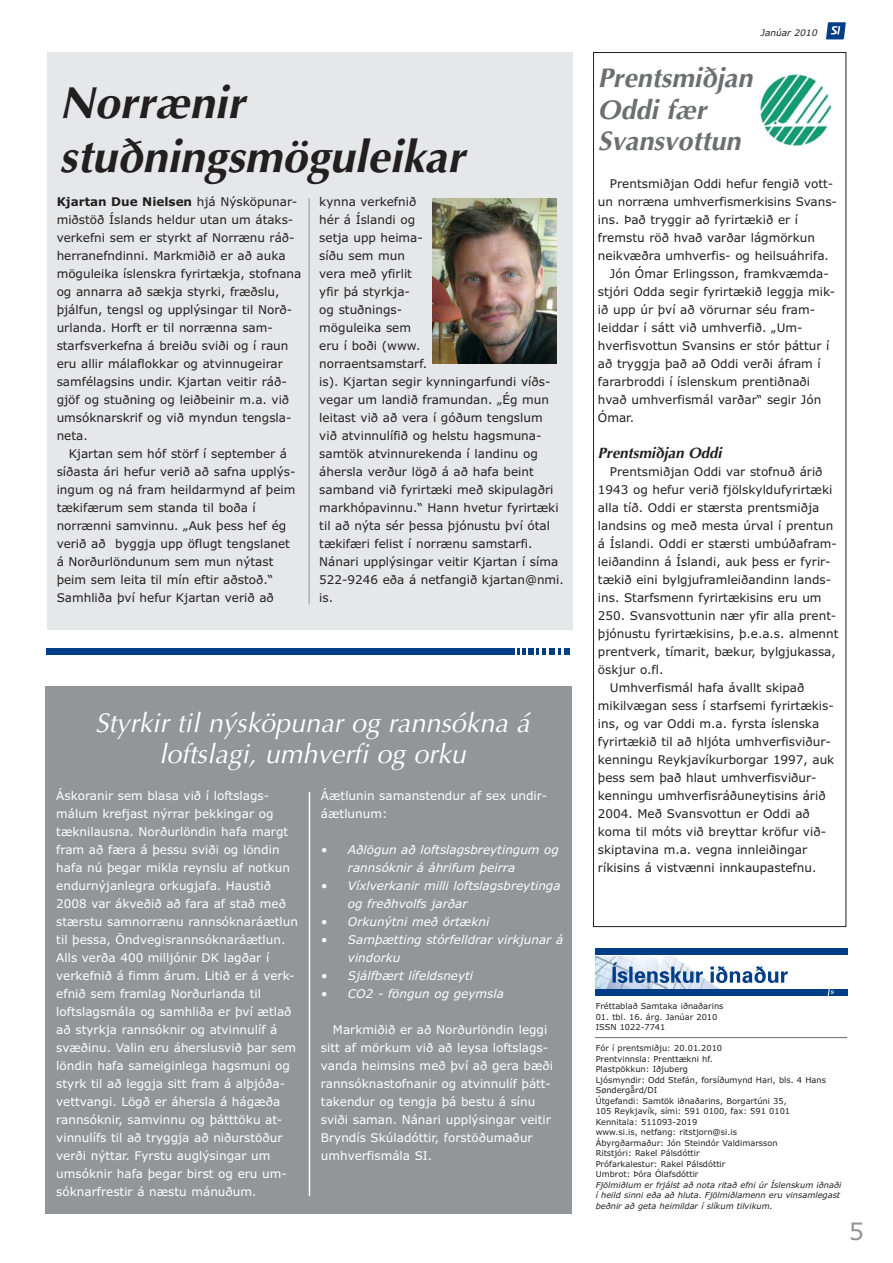
<style>
.page{position:relative;width:893px;height:1263px;background:#fff}
.page>*{position:absolute;margin:0;border:0;box-sizing:border-box;transform-origin:0 0}
.t1{font:italic 700 45px/54px "Optima";color:#231f20}
.t2{font:italic 27px/31.5px "Optima";color:#fff;text-align:center}
.t3{font:italic 700 27px/31.5px "Optima";color:#6d6e70}
.t4{font:24px "Verdana";color:#939598}
.t5{font:italic 700 15px "Optima";color:#231f20}
.t6{font:12px/18px "Verdana";color:#231f20}
.t7{font:12px/18px "Verdana";color:#fff}
.t8{font:italic 12px/18px "Verdana";color:#fff}
.t9{font:italic 9px "Verdana";color:#231f20}
.t10{font:8.25px/10.5px "Verdana";color:#231f20}
.t11{font:italic 8.25px/10.5px "Verdana";color:#231f20}
.s1{font-weight:700}
</style>
<div class="page">
<div style="left:46px;top:686px;width:526px;height:528px;background:#939598"></div>
<div style="left:47px;top:53px;width:525px;height:577px;background:#e6e7e8"></div>
<hr style="left:309px;top:198px;width:1px;height:406px;background:#939598">
<svg style="left:826px;top:22px;width:20px;height:17px"></svg>
<div style="left:46px;top:648px;width:468px;height:7px;background:#023e88"></div>
<svg style="left:558px;top:648px;width:2px;height:7px"></svg>
<div style="left:549px;top:648px;width:6px;height:7px;background:#023e88"></div>
<div style="left:528px;top:648px;width:6px;height:7px;background:#023e88"></div>
<div style="left:564px;top:648px;width:6px;height:7px;background:#023e88"></div>
<svg style="left:537px;top:648px;width:9px;height:7px"></svg>
<svg style="left:517px;top:648px;width:8px;height:7px"></svg>
<img style="left:433px;top:199px;width:123px;height:164px">
<hr style="left:309px;top:792px;width:1px;height:404px;background:#fff">
<img style="left:759px;top:74px;width:72px;height:72px">
<div style="left:593px;top:52px;width:253px;height:875px;border:1px solid #231f20"></div>
<hr style="left:595px;top:1037px;width:252px;height:1px;background:#6d6e70">
<div style="left:595px;top:949px;width:253px;height:6px;background:#023e88"></div>
<img style="left:595px;top:956px;width:125px;height:33px">
<div style="left:595px;top:989px;width:253px;height:6px;background:#023e88"></div>
<svg style="left:828px;top:989px;width:6px;height:6px"></svg>
<svg style="left:612px;top:962px;width:176px;height:21px"></svg>
<h1 class="t1" style="left:60px;top:80px;width:406px">Norrænir stuðningsmöguleikar</h1>
<p class="t6" style="left:57px;top:194px;width:246px"><span class="s1">Kjartan Due Nielsen</span> hjá Nýsköpunar&shy;miðstöð Íslands heldur utan um átaks&shy;verkefni sem er styrkt af Norrænu ráð&shy;herranefndinni. Markmiðið er að auka möguleika íslenskra fyrirtækja, stofnana og annarra að sækja styrki, fræðslu, þjálfun, tengsl og upplýsingar til Norð&shy;urlanda. Horft er til norrænna sam&shy;starfs verkefna á breiðu sviði og í raun eru allir málaflokkar og atvinnu geirar samfélagsins undir. Kjartan veitir ráð&shy;gjöf og stuðn ing og leiðbeinir m.a. við umsóknarskrif og við myndun tengsla&shy;neta.</p>
<p class="t6" style="left:57px;top:446px;width:240px;text-indent:12px">Kjartan sem hóf störf í september á síðasta ári hefur verið að safna upplýs&shy;ing um og ná fram heildarmynd af þeim tækifærum sem standa til boða í norrænni samvinnu. „Auk þess hef ég verið að byggja upp öflugt tengslanet á Norðurlöndunum sem mun nýtast þeim sem leita til mín eftir aðstoð.“ Samhliða því hefur Kjartan verið að</p>
<p class="t6" style="left:319px;top:194px;width:246px">kynna verkefnið<br>hér á Íslandi og<br>setja upp heima-<br>síðu sem mun<br>vera með yfirlit<br>yfir þá styrkja-<br>og stuðnings-<br>mögu leika sem<br>eru í boði (www.<br>norraentsamstarf.<br>is). Kjartan segir kynningarfundi víðs&shy;vegar um landið framund an. „Ég mun leit ast við að vera í góðum tengslum<br>við atvinnu lífið og helstu hagsmuna&shy;samtök atvinnu rekenda í landinu og áhersla verður lögð á að hafa beint samband við fyrirtæki með skipulagðri markhópa vinnu.“ Hann hvetur fyrirtæki til að nýta sér þessa þjón ustu því ótal tæki færi felist í norrænu samstarfi.<br>Nánari upplýsingar veitir Kjartan í síma<br>522-9246 eða á netfangið kjartan@nmi. is.</p>
<h2 class="t2" style="left:95px;top:710px;width:436px">Styrkir til nýsköpunar og rannsókna á loftslagi, umhverfi og orku</h2>
<p class="t7" style="left:56px;top:787px;width:243px">Áskoranir sem blasa við í loftslags&shy;málum krefjast nýrrar þekkingar og tæknilausna. Norðurlöndin hafa margt fram að færa á þessu sviði og löndin hafa nú þegar mikla reynslu af notkun endurnýjanlegra orkugjafa. Haustið 2008 var ákveðið að fara af stað með stærstu samnorrænu rannsóknaráætlun til þessa, Öndvegisrannsóknaráætlun.<br>Alls verða 400 milljónir DK lagðar í verkefnið á fimm árum. Litið er á verk&shy;efnið sem framlag Norðurlanda til loftslags mála og samhliða er því ætlað að styrkja rannsóknir og atvinnulíf á svæð inu. Valin eru áherslusvið þar sem löndin hafa sameiginlega hagsmuni og styrk til að leggja sitt fram á alþjóða&shy;vettvangi. Lögð er áhersla á hágæða rannsóknir, samvinnu og þátttöku at - vinnulífs til að tryggja að niðurstöður verði nýttar. Fyrstu auglýsingar um umsóknir hafa þegar birst og eru um - sóknarfrestir á næstu mánuðum.</p>
<p class="t7" style="left:321px;top:787px;width:228px">Áætlunin samanstendur af sex undir&shy;áætlunum:</p>
<p class="t8" style="left:348px;top:841px;width:213px;text-indent:-27px">• Aðlögun að loftslagsbreytingum og rannsóknir á áhrifum þeirra</p>
<p class="t8" style="left:348px;top:877px;width:214px;text-indent:-27px">• Víxlverkanir milli loftslagsbreytinga og freðhvolfs jarðar</p>
<p class="t8" style="left:321px;top:913px;width:170px">• Orkunýtni með örtækni</p>
<p class="t8" style="left:348px;top:931px;width:217px;text-indent:-27px">• Samþætting stórfelldrar virkjunar á vindorku</p>
<p class="t8" style="left:321px;top:967px;width:154px">• Sjálfbært lífeldsneyti</p>
<p class="t8" style="left:321px;top:985px;width:185px">• CO2 - föngun og geymsla</p>
<p class="t7" style="left:321px;top:1021px;width:234px;text-indent:12px">Markmiðið er að Norðurlöndin leggi sitt af mörkum við að leysa loftslags&shy;vanda heimsins með því að gera bæði rannsóknastofnanir og atvinnulíf þátt&shy;takendur og tengja þá bestu á sínu sviði saman. Nánari upplýsingar veitir Bryndís Skúladóttir, forstöðumaður umhverfismála SI.</p>
<p class="t9" style="left:761px;top:29px;width:58px">Janúar 2010</p>
<h2 class="t3" style="left:598px;top:65px;width:156px">Prentsmiðjan<br>Oddi fær<br>Svansvottun</h2>
<p class="t6" style="left:610px;top:176px;width:225px">Prentsmiðjan Oddi hefur fengið vott-</p>
<p class="t6" style="left:598px;top:194px;width:241px">un norræna umhverfismerkisins Svans-</p>
<p class="t6" style="left:598px;top:212px;width:202px">ins. Það tryggir að fyrirtækið er í</p>
<p class="t6" style="left:598px;top:230px;width:219px">fremstu röð hvað varðar lágmörkun</p>
<p class="t6" style="left:598px;top:248px;width:232px">neikvæðra um hverfis- og heilsuáhrifa.</p>
<p class="t6" style="left:610px;top:266px;width:220px">Jón Ómar Erlingsson, framkvæmda-</p>
<p class="t6" style="left:598px;top:284px;width:239px">stjóri Odda segir fyrirtækið leggja mik-</p>
<p class="t6" style="left:598px;top:302px;width:219px">ið upp úr því að vörurnar séu fram-</p>
<p class="t6" style="left:598px;top:320px;width:206px">leidd ar í sátt við umhverfið. „Um -</p>
<p class="t6" style="left:598px;top:338px;width:233px">hverfis vottun Svansins er stór þáttur í</p>
<p class="t6" style="left:598px;top:356px;width:224px">að tryggja það að Oddi verði áfram í</p>
<p class="t6" style="left:598px;top:374px;width:214px">fararbroddi í íslenskum prentiðnaði</p>
<p class="t6" style="left:598px;top:392px;width:225px">hvað umhverfismál varðar“ segir Jón</p>
<p class="t6" style="left:598px;top:410px;width:38px">Ómar.</p>
<p class="t5" style="left:598px;top:447px;width:125px">Prentsmiðjan Oddi</p>
<p class="t6" style="left:610px;top:464px;width:214px">Prentsmiðjan Oddi var stofnuð árið</p>
<p class="t6" style="left:598px;top:482px;width:236px">1943 og hefur verið fjölskyldufyrirtæki</p>
<p class="t6" style="left:598px;top:500px;width:223px">alla tíð. Oddi er stærsta prentsmiðja</p>
<p class="t6" style="left:598px;top:517px;width:237px">landsins og með mesta úrval í prentun</p>
<p class="t6" style="left:598px;top:535px;width:240px">á Íslandi. Oddi er stærsti umbúðafram-</p>
<p class="t6" style="left:598px;top:553px;width:234px">leiðandinn á Íslandi, auk þess er fyrir-</p>
<p class="t6" style="left:598px;top:571px;width:235px">tækið eini bylgjuframleiðandinn lands-</p>
<p class="t6" style="left:598px;top:589px;width:225px">ins. Starfsmenn fyrirtækisins eru um</p>
<p class="t6" style="left:598px;top:607px;width:240px">250. Svansvottunin nær yfir alla prent-</p>
<p class="t6" style="left:598px;top:625px;width:242px">þjónustu fyrirtækisins, þ.e.a.s. almennt</p>
<p class="t6" style="left:598px;top:643px;width:239px">prentverk, tímarit, bækur, bylgjukassa,</p>
<p class="t6" style="left:598px;top:661px;width:67px">öskjur o.fl.</p>
<p class="t6" style="left:610px;top:679px;width:196px">Umhverfismál hafa ávallt skipað</p>
<p class="t6" style="left:598px;top:697px;width:237px">mikil vægan sess í starfsemi fyrir tækis-</p>
<p class="t6" style="left:598px;top:715px;width:223px">ins, og var Oddi m.a. fyrsta íslenska</p>
<p class="t6" style="left:598px;top:733px;width:234px">fyrirtækið til að hljóta umhverfisviður-</p>
<p class="t6" style="left:598px;top:751px;width:238px">kenningu Reykjavíkurborgar 1997, auk</p>
<p class="t6" style="left:598px;top:769px;width:220px">þess sem það hlaut umhverfisviður-</p>
<p class="t6" style="left:598px;top:787px;width:229px">kenn ingu um hverfisráðuneytisins árið</p>
<p class="t6" style="left:598px;top:805px;width:213px">2004. Með Svansvottun er Oddi að</p>
<p class="t6" style="left:598px;top:823px;width:230px">koma til móts við breyttar kröfur við-</p>
<p class="t6" style="left:598px;top:841px;width:211px">skiptavina m.a. vegna innleiðingar</p>
<p class="t6" style="left:598px;top:859px;width:220px">ríkisins á vistvænni innkaupastefnu.</p>
<p class="t10" style="left:596px;top:1002px;width:129px">Fréttablað Samtaka iðnaðarins</p>
<p class="t10" style="left:596px;top:1012px;width:123px">01. tbl. 16. árg. Janúar 2010<br>ISSN 1022-7741</p>
<p class="t10" style="left:596px;top:1044px;width:232px">Fór í prentsmiðju: 20.01.2010<br>Prentvinnsla: Prenttækni hf.<br>Plastpökkun: Iðjuberg<br>Ljósmyndir: Odd Stefán, forsíðumynd Hari, bls. 4 Hans Søndergård/DI<br>Útgefandi: Samtök iðnaðarins, Borgartúni 35,<br>105 Reykjavík, sími: 591 0100, fax: 591 0101<br>Kennitala: 511093-2019<br>www.si.is, netfang: ritstjorn@si.is<br>Ábyrgðarmaður: Jón Steindór Valdimarsson<br>Ritstjóri: Rakel Pálsdóttir<br>Prófarkalestur: Rakel Pálsdóttir<br>Umbrot: Þóra Ólafsdóttir</p>
<p class="t11" style="left:596px;top:1180px;width:247px">Fjölmiðlum er frjálst að nota ritað efni úr Íslenskum iðnaði í heild sinni eða að hluta. Fjölmiðlamenn eru vinsamlegast beðnir að geta heimildar í slíkum tilvikum.</p>
<h3 class="t4" style="left:849px;top:1222px;width:17px">5</h3>
</div>
